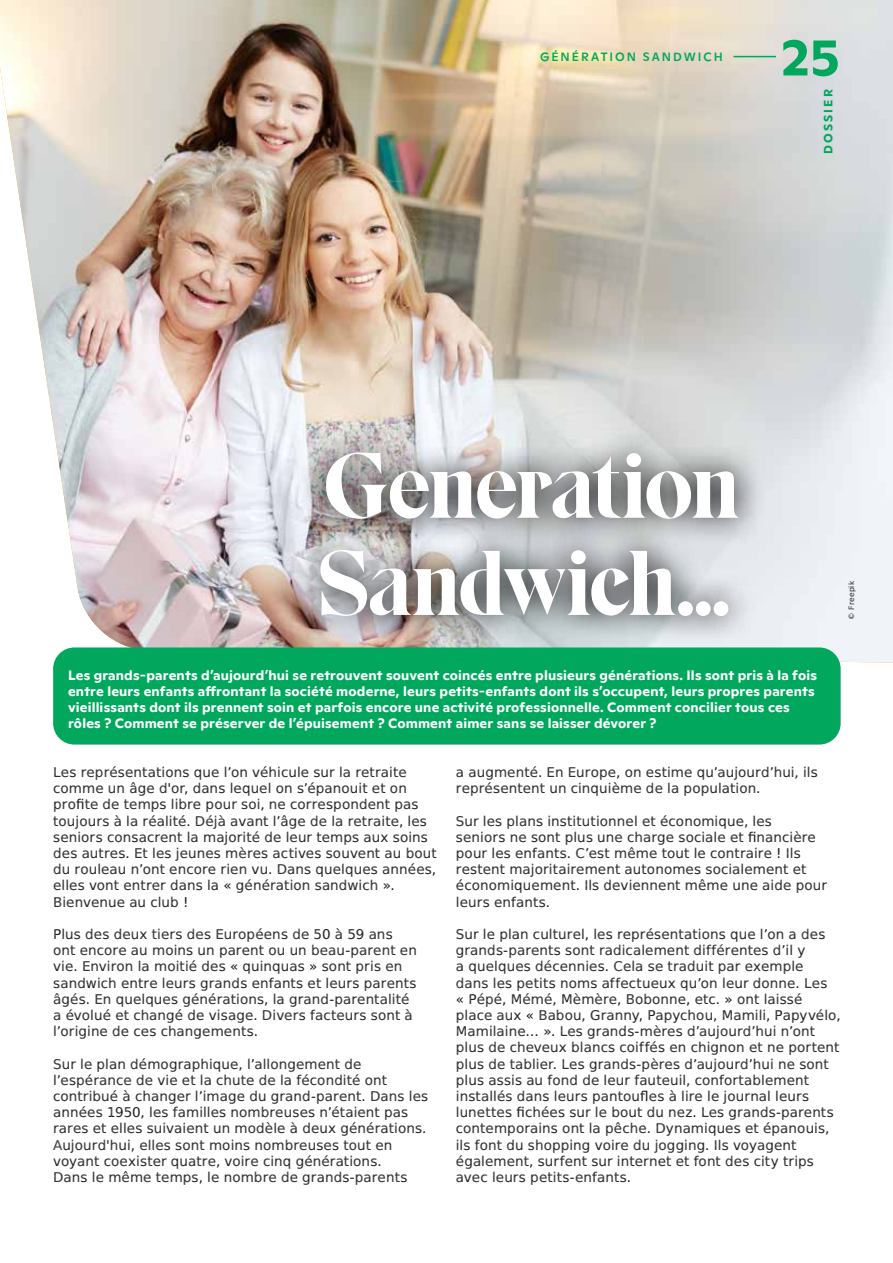
<style>
.page{position:relative;width:893px;height:1263px;background:#fff}
.page>*{position:absolute;margin:0;border:0;box-sizing:border-box;transform-origin:0 0}
.t1{font:91.5px/97.2px "Eksell Display Large";letter-spacing:-.02em;color:#fff}
.t2{font:700 52.5px "Ginto";color:#00a75d}
.t3{font:13.5px/16.2px "Spranq eco sans";letter-spacing:.01em;color:#000}
.t4{font:700 13.5px/16.2px "Ginto";letter-spacing:.01em;color:#fff}
.t5{font:500 12px "Ginto";letter-spacing:.165em;color:#00a75d}
.t6{font:700 12px "Ginto";letter-spacing:.175em;color:#00a75d}
.t7{font:7.5px "Spranq eco sans";letter-spacing:.025em;color:#000}
</style>
<div class="page">
<img style="left:0;top:0;width:893px;height:663px">
<hr style="left:733px;top:56px;width:43px;height:1px;background:#00a75d">
<svg style="left:293px;top:425px;width:470px;height:219px;background:#adaeaf"></svg>
<div style="left:53px;top:647px;width:788px;height:97px;background:#00a75d;border-radius:21px"></div>
<p class="t5" style="left:540px;top:47px;width:184px">GÉNÉRATION SANDWICH</p>
<h2 class="t2" style="left:781px;top:17px;width:60px">25</h2>
<p class="t6" style="left:819px;top:154px;width:66px;rotate:-90deg">DOSSIER</p>
<h1 class="t1" style="left:317px;top:438px;width:424px">Generation<br>Sandwich…</h1>
<p class="t7" style="left:847px;top:620px;width:40px;rotate:-90deg">© Freepik</p>
<p class="t4" style="left:68px;top:666px;width:750px">Les grands-parents d’aujourd’hui se retrouvent souvent coincés entre plusieurs générations. Ils sont pris à la fois entre leurs enfants affrontant la société moderne, leurs petits-enfants dont ils s’occupent, leurs propres parents vieillissants dont ils prennent soin et parfois encore une activité professionnelle. Comment concilier tous ces rôles ? Comment se préserver de l’épuisement ? Comment aimer sans se laisser dévorer ?</p>
<p class="t3" style="left:53px;top:764px;width:385px">Les représentations que l’on véhicule sur la retraite comme un âge d'or, dans lequel on s’épanouit et on profite de temps libre pour soi, ne correspondent pas toujours à la réalité. Déjà avant l’âge de la retraite, les seniors consacrent la majorité de leur temps aux soins des autres. Et les jeunes mères actives souvent au bout du rouleau n’ont encore rien vu. Dans quelques années, elles vont entrer dans la « génération sandwich ».<br>Bienvenue au club !</p>
<p class="t3" style="left:53px;top:926px;width:365px">Plus des deux tiers des Européens de 50 à 59 ans ont encore au moins un parent ou un beau-parent en vie. Environ la moitié des « quinquas » sont pris en sandwich entre leurs grands enfants et leurs parents âgés. En quelques générations, la grand-parentalité a évolué et changé de visage. Divers facteurs sont à l’origine de ces changements.</p>
<p class="t3" style="left:53px;top:1055px;width:377px">Sur le plan démographique, l’allongement de l’espérance de vie et la chute de la fécondité ont contribué à changer l’image du grand-parent. Dans les années 1950, les familles nombreuses n’étaient pas rares et elles suivaient un modèle à deux générations.<br>Aujourd'hui, elles sont moins nombreuses tout en voyant coexister quatre, voire cinq générations.<br>Dans le même temps, le nombre de grands-parents</p>
<p class="t3" style="left:456px;top:764px;width:363px">a augmenté. En Europe, on estime qu’aujourd’hui, ils représentent un cinquième de la population.</p>
<p class="t3" style="left:456px;top:812px;width:373px">Sur les plans institutionnel et économique, les<br>seniors ne sont plus une charge sociale et financière pour les enfants. C’est même tout le contraire ! Ils restent majoritairement autonomes socialement et économiquement. Ils deviennent même une aide pour leurs enfants.</p>
<p class="t3" style="left:456px;top:926px;width:386px">Sur le plan culturel, les représentations que l’on a des grands-parents sont radicalement différentes d’il y<br>a quelques décennies. Cela se traduit par exemple<br>dans les petits noms affectueux qu’on leur donne. Les<br>« Pépé, Mémé, Mèmère, Bobonne, etc. » ont laissé place aux « Babou, Granny, Papychou, Mamili, Papyvélo, Mamilaine… ». Les grands-mères d’aujourd’hui n’ont plus de cheveux blancs coiffés en chignon et ne portent plus de tablier. Les grands-pères d’aujourd’hui ne sont plus assis au fond de leur fauteuil, confortablement installés dans leurs pantoufles à lire le journal leurs lunettes fichées sur le bout du nez. Les grands-parents contemporains ont la pêche. Dynamiques et épanouis, ils font du shopping voire du jogging. Ils voyagent également, surfent sur internet et font des city trips avec leurs petits-enfants.</p>
</div>
